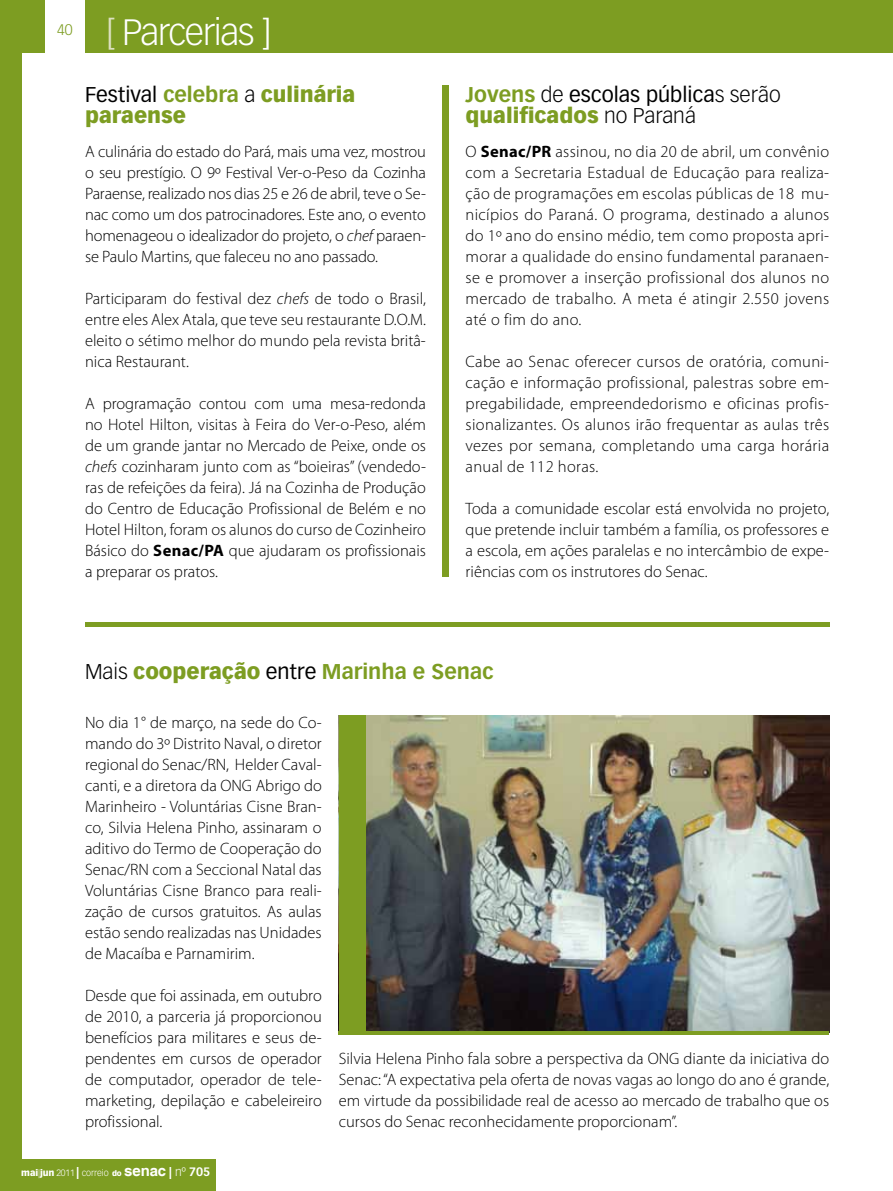
<style>
.page{position:relative;width:893px;height:1191px;background:#fff}
.page>*{position:absolute;margin:0;border:0;box-sizing:border-box;transform-origin:0 0}
.t1{font:300 36px "Vectora LH";letter-spacing:-.04em;color:#fff}
.t2{font:300 21px/21px "Vectora LH";color:#000}
.t3{font:900 21px/21px "Vectora LH";color:#7d9d22}
.t4{font:700 21px "Vectora LH";color:#7d9d22}
.t5{font:300 16.5px/21px "Myriad Pro";color:#000;text-align:justify}
.t6{font:300 15px "Vectora LH";color:#7d9d22}
.t7{font:300 9px "Vectora LH";letter-spacing:-.01em;color:#fff}
.s1{color:#dce0c0}
.s2{font-weight:400;color:#000}
.s3{font-weight:700}
.s4{font-weight:300;color:#000}
.s5{font-style:italic}
.s6{font-weight:700;color:#7d9d22}
.s7{font-weight:400}
.s8{font-weight:900;color:#7d9d22}
.s9{font-weight:900}
.s10{font-weight:900;font-size:12px}
.s11{font-weight:900;font-size:7.5px}
.s12{font-family:"Helvetica";font-weight:700;font-size:15px}
.s13{font-size:12px}
.s14{font-weight:700;font-size:12px}
</style>
<div class="page">
<img style="left:366px;top:716px;width:463px;height:315px">
<div style="left:85px;top:622px;width:744px;height:5px;background:#7d9d22"></div>
<div style="left:339px;top:716px;width:27px;height:317px;background:#7d9d22"></div>
<hr style="left:339px;top:1031px;width:490px;height:3px;background:#7d9d22">
<div style="left:0;top:1159px;width:215px;height:32px;background:#7d9d22"></div>
<div style="left:0;top:0;width:45px;height:53px;background:#7d9d22"></div>
<div style="left:85px;top:0;width:808px;height:53px;background:#7d9d22"></div>
<div style="left:0;top:36px;width:21px;height:1155px;background:#7d9d22"></div>
<div style="left:443px;top:85px;width:6px;height:492px;background:#7d9d22"></div>
<p class="t6" style="left:57px;top:21px;width:17px">40</p>
<h1 class="t1" style="left:106px;top:12px;width:167px"><span class="s1">[</span> Parcerias ]</h1>
<p class="t3" style="left:85px;top:84px;width:272px"><span class="s2">Festival</span> <span class="s3">celebra</span> <span class="s4">a</span> culinária paraense</p>
<p class="t5" style="left:85px;top:141px;width:342px">A culinária do estado do Pará, mais uma vez, mostrou o seu prestígio. O 9º Festival Ver-o-Peso da Cozinha Paraense, realizado nos dias 25 e 26 de abril, teve o Se&shy;nac como um dos patrocinadores. Este ano, o evento homenageou o idealizador do projeto, o <span class="s5">chef</span> paraen&shy;se Paulo Martins, que faleceu no ano passado.</p>
<p class="t5" style="left:85px;top:288px;width:342px">Participaram do festival dez <span class="s5">chefs</span> de todo o Brasil, entre eles Alex Atala, que teve seu restaurante D.O.M. eleito o sétimo melhor do mundo pela revista britâ&shy;nica Restaurant.</p>
<p class="t5" style="left:85px;top:393px;width:342px">A programação contou com uma mesa-redonda no Hotel Hilton, visitas à Feira do Ver-o-Peso, além de um grande jantar no Mercado de Peixe, onde os <span class="s5">chefs</span> cozinharam junto com as “boieiras” (vendedo&shy;ras de refeições da feira). Já na Cozinha de Produção do Centro de Educação Profissional de Belém e no Hotel Hilton, foram os alunos do curso de Cozinheiro Básico do <span class="s3">Senac/PA</span> que ajudaram os profissionais a preparar os pratos.</p>
<p class="t2" style="left:466px;top:84px;width:317px"><span class="s6">Jovens</span> de <span class="s7">escolas pública</span>s serão <span class="s8">qualificados</span> no Paraná</p>
<p class="t5" style="left:466px;top:141px;width:365px">O <span class="s3">Senac/PR</span> assinou, no dia 20 de abril, um convênio com a Secretaria Estadual de Educação para realiza&shy;ção de programações em escolas públicas de 18 mu&shy;nicípios do Paraná. O programa, destinado a alunos do 1º ano do ensino médio, tem como proposta apri&shy;morar a qualidade do ensino fundamental paranaen&shy;se e promover a inserção profissional dos alunos no mercado de trabalho. A meta é atingir 2.550 jovens até o fim do ano.</p>
<p class="t5" style="left:466px;top:351px;width:365px">Cabe ao Senac oferecer cursos de oratória, comuni&shy;cação e informação profissional, palestras sobre em&shy;pregabilidade, empreendedorismo e oficinas profis&shy;sionalizantes. Os alunos irão frequentar as aulas três vezes por semana, completando uma carga horária anual de 112 horas.</p>
<p class="t5" style="left:466px;top:498px;width:365px">Toda a comunidade escolar está envolvida no projeto, que pretende incluir também a família, os professores e a escola, em ações paralelas e no intercâmbio de expe&shy;riências com os instrutores do Senac.</p>
<p class="t4" style="left:85px;top:659px;width:410px"><span class="s4">Mais</span> <span class="s9">cooperação</span> <span class="s2">entre</span> Marinha e Senac</p>
<p class="t5" style="left:85px;top:712px;width:238px">No dia 1° de março, na sede do Co&shy;mando do 3º Distrito Naval, o diretor regional do Senac/RN, Helder Caval&shy;canti, e a diretora da ONG Abrigo do Marinheiro - Voluntárias Cisne Bran&shy;co, Silvia Helena Pinho, assinaram o aditivo do Termo de Cooperação do Senac/RN com a Seccional Natal das Voluntárias Cisne Branco para reali&shy;zação de cursos gratuitos. As aulas estão sendo realizadas nas Unidades de Macaíba e Parnamirim.</p>
<p class="t5" style="left:85px;top:985px;width:238px">Desde que foi assinada, em outubro de 2010, a parceria já proporcionou benefícios para militares e seus de&shy;pendentes em cursos de operador de computador, operador de tele&shy;marketing, depilação e cabeleireiro profissional.</p>
<p class="t7" style="left:21px;top:1167px;width:191px"><span class="s9">mai</span>|<span class="s9">jun</span> 2011 <span class="s10">|</span> correio <span class="s11">do</span> <span class="s12">senac</span> <span class="s10">|</span> <span class="s13">nº</span> <span class="s14">705</span></p>
<p class="t5" style="left:339px;top:1048px;width:492px">Silvia Helena Pinho fala sobre a perspectiva da ONG diante da iniciativa do Senac: “A expectativa pela oferta de novas vagas ao longo do ano é grande, em virtude da possibilidade real de acesso ao mercado de trabalho que os cursos do Senac reconhecidamente proporcionam”.</p>
</div>
